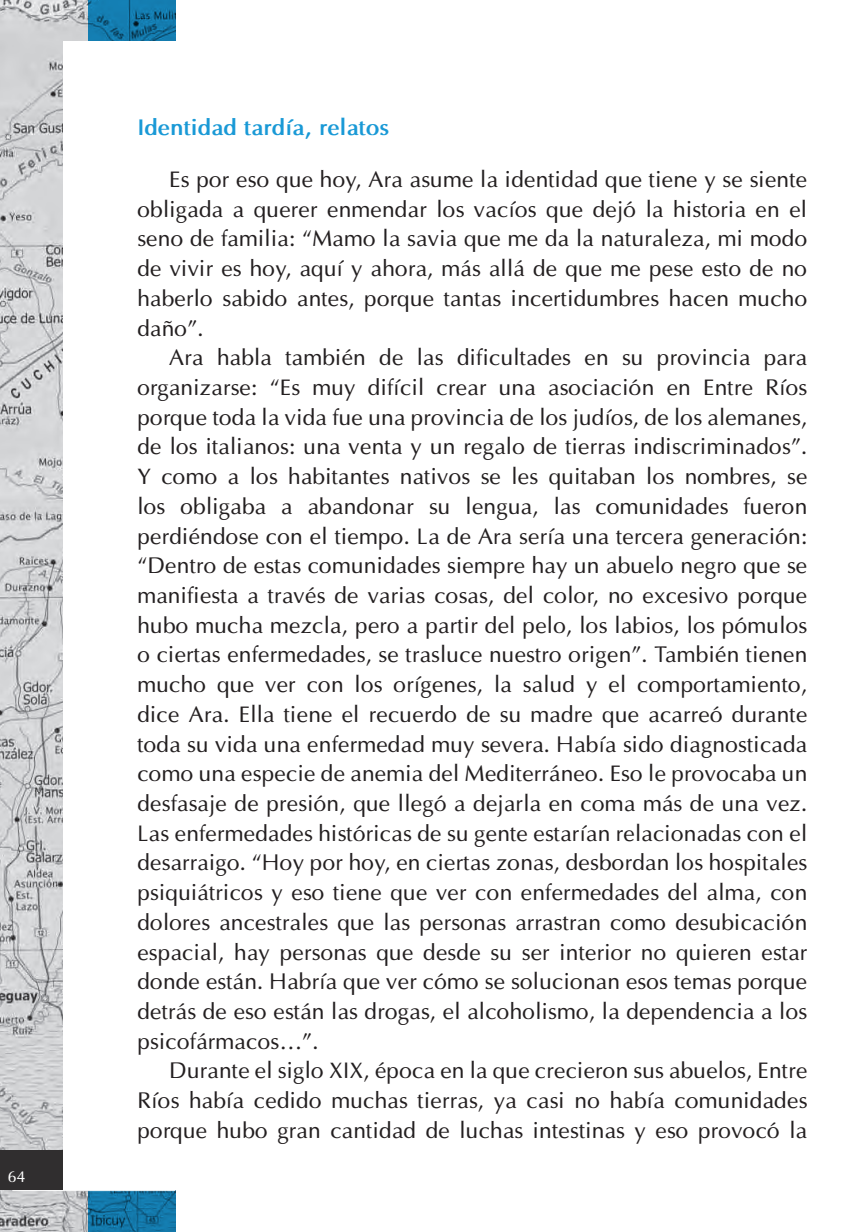
<style>
.page{position:relative;width:849px;height:1232px;background:#fff}
.page>*{position:absolute;margin:0;border:0;box-sizing:border-box;transform-origin:0 0}
.t1{font:22.5px/29.7px "Optima";letter-spacing:.01em;color:#231f20;text-align:justify}
.t2{font:700 22.5px "Optima";color:#1999d6}
.t3{font:15.75px "Optima";color:#fff}
</style>
<div class="page">
<img style="left:0;top:0;width:176px;height:1231px">
<div style="left:0;top:1150px;width:100px;height:40px;background:#302e2f"></div>
<svg style="left:88px;top:0;width:87px;height:1231px;background:#1574a4"></svg>
<div style="left:63px;top:42px;width:784px;height:1148px;background:#fff"></div>
<hr style="left:12px;top:1190px;width:163px;height:1px;background:#fff">
<p class="t3" style="left:8px;top:1166px;width:19px">64</p>
<p class="t2" style="left:137px;top:113px;width:253px">Identidad tardía, relatos</p>
<p class="t1" style="left:137px;top:164px;width:671px;text-indent:32px">Es por eso que hoy, Ara asume la identidad que tiene y se siente obligada a querer enmendar los vacíos que dejó la historia en el seno de familia: “Mamo la savia que me da la naturaleza, mi modo de vivir es hoy, aquí y ahora, más allá de que me pese esto de no haberlo sabido antes, porque tantas incertidumbres hacen mucho daño”.</p>
<p class="t1" style="left:137px;top:343px;width:671px;text-indent:32px">Ara habla también de las dificultades en su provincia para organizarse: “Es muy difícil crear una asociación en Entre Ríos porque toda la vida fue una provincia de los judíos, de los alemanes, de los italianos: una venta y un regalo de tierras indiscriminados”.<br>Y como a los habitantes nativos se les quitaban los nombres, se los obligaba a abandonar su lengua, las comunidades fueron perdiéndose con el tiempo. La de Ara sería una tercera generación: “Dentro de estas comunidades siempre hay un abuelo negro que se manifiesta a través de varias cosas, del color, no excesivo porque hubo mucha mezcla, pero a partir del pelo, los labios, los pómulos o ciertas enfermedades, se trasluce nuestro origen”. También tienen mucho que ver con los orígenes, la salud y el comportamiento, dice Ara. Ella tiene el recuerdo de su madre que acarreó durante toda su vida una enfermedad muy severa. Había sido diagnosticada como una especie de anemia del Mediterráneo. Eso le provocaba un desfasaje de presión, que llegó a dejarla en coma más de una vez.<br>Las enfermedades históricas de su gente estarían relacionadas con el desarraigo. “Hoy por hoy, en ciertas zonas, desbordan los hospitales psiquiátricos y eso tiene que ver con enfermedades del alma, con dolores ancestrales que las personas arrastran como desubicación espacial, hay personas que desde su ser interior no quieren estar donde están. Habría que ver cómo se solucionan esos temas porque detrás de eso están las drogas, el alcoholismo, la dependencia a los psicofármacos…”.</p>
<p class="t1" style="left:137px;top:1055px;width:671px;text-indent:32px">Durante el siglo XIX, época en la que crecieron sus abuelos, Entre Ríos había cedido muchas tierras, ya casi no había comunidades porque hubo gran cantidad de luchas intestinas y eso provocó la</p>
</div>
